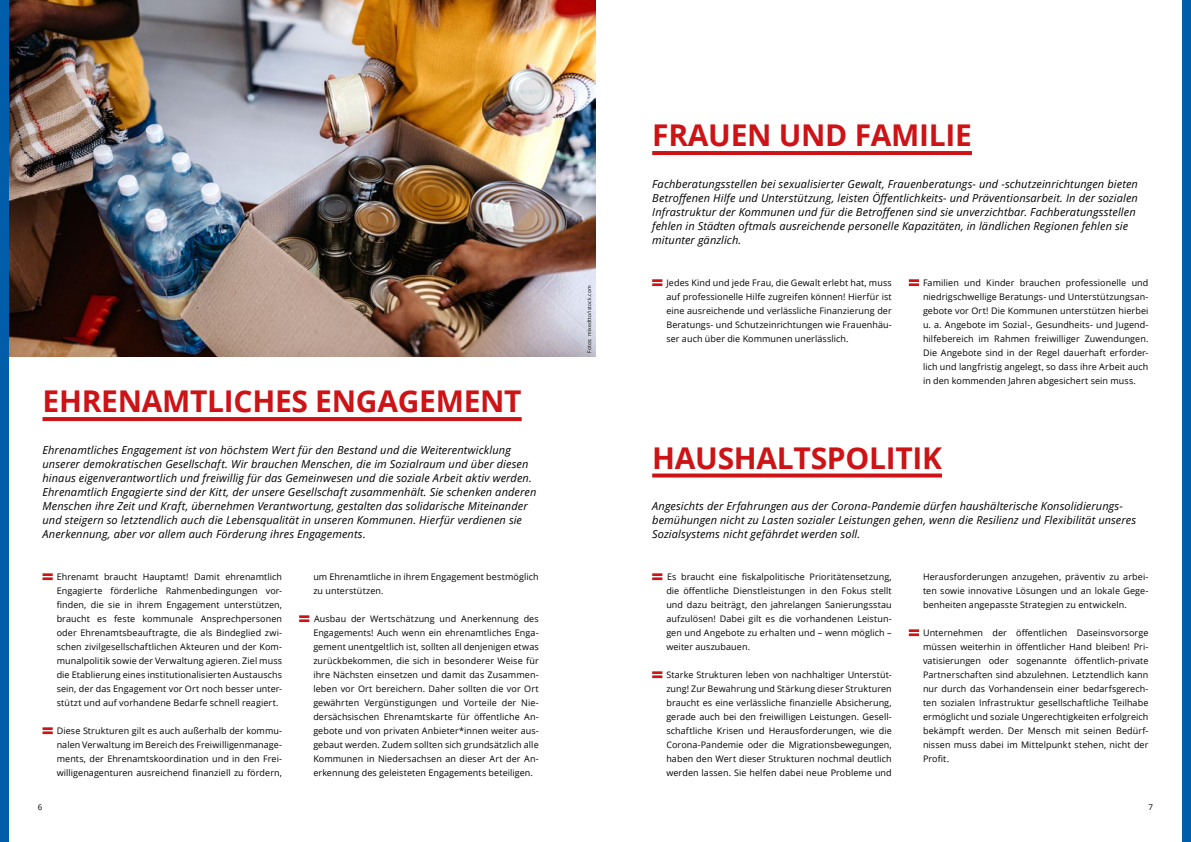
<style>
.page{position:relative;width:1191px;height:842px;background:#fff}
.page>*{position:absolute;margin:0;border:0;box-sizing:border-box;transform-origin:0 0}
.t1{font:700 30px "Open Sans";letter-spacing:-.01em;color:#cd1316}
.t2{font:italic 11px/14px "Open Sans";letter-spacing:.01em;color:#000}
.t3{font:9px/14px "Open Sans";letter-spacing:.01em;color:#000;text-align:justify}
.t4{font:8px "Open Sans";color:#000}
.t5{font:5px "Open Sans";letter-spacing:.025em;color:#000}
</style>
<div class="page">
<div style="left:1182px;top:0;width:9px;height:842px;background:#005da9"></div>
<img style="left:8px;top:0;width:587px;height:356px">
<div style="left:0;top:0;width:8px;height:842px;background:#005da9"></div>
<hr style="left:652px;top:151px;width:320px;height:4px;background:#cd1316">
<svg style="left:43px;top:417px;width:478px;height:4px;fill:#cd1316"></svg>
<svg style="left:43px;top:573px;width:10px;height:7px"></svg>
<svg style="left:43px;top:727px;width:10px;height:7px"></svg>
<svg style="left:299px;top:615px;width:10px;height:7px"></svg>
<svg style="left:652px;top:279px;width:10px;height:7px"></svg>
<svg style="left:909px;top:279px;width:10px;height:7px"></svg>
<svg style="left:652px;top:473px;width:290px;height:4px"></svg>
<svg style="left:652px;top:573px;width:10px;height:7px"></svg>
<svg style="left:652px;top:671px;width:10px;height:7px"></svg>
<svg style="left:909px;top:629px;width:10px;height:7px"></svg>
<h1 class="t1" style="left:652px;top:114px;width:321px">FRAUEN UND FAMILIE</h1>
<h1 class="t1" style="left:43px;top:380px;width:480px">EHRENAMTLICHES ENGAGEMENT</h1>
<p class="t2" style="left:43px;top:443px;width:495px">Ehrenamtliches Engagement ist von höchstem Wert für den Bestand und die Weiterentwicklung unserer demokratischen Gesellschaft. Wir brauchen Menschen, die im Sozialraum und über diesen hinaus eigenverantwortlich und freiwillig für das Gemeinwesen und die soziale Arbeit aktiv werden.<br>Ehrenamtlich Engagierte sind der Kitt, der unsere Gesellschaft zusammenhält. Sie schenken anderen Menschen ihre Zeit und Kraft, übernehmen Verantwortung, gestalten das solidarische Miteinander und steigern so letztendlich auch die Lebensqualität in unseren Kommunen. Hierfür verdienen sie Anerkennung, aber vor allem auch Förderung ihres Engagements.</p>
<p class="t3" style="left:57px;top:570px;width:227px">Ehrenamt braucht Hauptamt! Damit ehrenamtlich Engagierte förderliche Rahmenbedingungen vor&shy;finden, die sie in ihrem Engagement unterstützen, braucht es feste kommunale Ansprechpersonen oder Ehrenamtsbeauftragte, die als Bindeglied zwi&shy;schen zivilgesellschaftlichen Akteuren und der Kom&shy;munalpolitik sowie der Verwaltung agieren. Ziel muss die Etablierung eines institutionalisierten Austauschs sein, der das Engagement vor Ort noch besser unter&shy;stützt und auf vorhandene Bedarfe schnell reagiert.</p>
<p class="t3" style="left:57px;top:724px;width:227px">Diese Strukturen gilt es auch außerhalb der kommu&shy;nalen Verwaltung im Bereich des Freiwilligenmanage&shy;ments, der Ehrenamtskoordination und in den Frei&shy;willigenagenturen ausreichend finanziell zu fördern,</p>
<p class="t3" style="left:313px;top:570px;width:227px">um Ehrenamtliche in ihrem Engagement bestmöglich zu unterstützen.</p>
<p class="t3" style="left:313px;top:612px;width:227px">Ausbau der Wertschätzung und Anerkennung des Engagements! Auch wenn ein ehrenamtliches Enga&shy;gement unentgeltlich ist, sollten all denjenigen etwas zurückbekommen, die sich in besonderer Weise für ihre Nächsten einsetzen und damit das Zusammen&shy;leben vor Ort bereichern. Daher sollten die vor Ort gewährten Vergünstigungen und Vorteile der Nie&shy;dersächsischen Ehrenamtskarte für öffentliche An&shy;gebote und von privaten Anbieter*innen weiter aus&shy;gebaut werden. Zudem sollten sich grundsätzlich alle Kommunen in Niedersachsen an dieser Art der An&shy;erkennung des geleisteten Engagements beteiligen.</p>
<p class="t5" style="left:586px;top:353px;width:69px;rotate:-90deg">Fotos: mixedtto/istock.com</p>
<p class="t2" style="left:652px;top:177px;width:487px">Fachberatungsstellen bei sexualisierter Gewalt, Frauenberatungs- und -schutzeinrichtungen bieten Betroffenen Hilfe und Unterstützung, leisten Öffentlichkeits- und Präventionsarbeit. In der sozialen Infrastruktur der Kommunen und für die Betroffenen sind sie unverzichtbar. Fachberatungsstellen fehlen in Städten oftmals ausreichende personelle Kapazitäten, in ländlichen Regionen fehlen sie mitunter gänzlich.</p>
<p class="t3" style="left:666px;top:276px;width:227px">Jedes Kind und jede Frau, die Gewalt erlebt hat, muss auf professionelle Hilfe zugreifen können! Hierfür ist eine ausreichende und verlässliche Finanzierung der Beratungs- und Schutzeinrichtungen wie Frauenhäu&shy;ser auch über die Kommunen unerlässlich.</p>
<p class="t3" style="left:923px;top:276px;width:227px">Familien und Kinder brauchen professionelle und niedrigschwellige Beratungs- und Unterstützungsan&shy;gebote vor Ort! Die Kommunen unterstützen hierbei u. a. Angebote im Sozial-, Gesundheits- und Jugend&shy;hilfebereich im Rahmen freiwilliger Zuwendungen.<br>Die Angebote sind in der Regel dauerhaft erforder&shy;lich und langfristig angelegt, so dass ihre Arbeit auch in den kommenden Jahren abgesichert sein muss.</p>
<h1 class="t1" style="left:652px;top:436px;width:291px">HAUSHALTSPOLITIK</h1>
<p class="t2" style="left:652px;top:499px;width:485px">Angesichts der Erfahrungen aus der Corona-Pandemie dürfen haushälterische Konsolidierungs&shy;bemühungen nicht zu Lasten sozialer Leistungen gehen, wenn die Resilienz und Flexibilität unseres<br>Sozialsystems nicht gefährdet werden soll.</p>
<p class="t3" style="left:666px;top:570px;width:227px">Es braucht eine fiskalpolitische Prioritätensetzung, die öffentliche Dienstleistungen in den Fokus stellt und dazu beiträgt, den jahrelangen Sanierungsstau aufzulösen! Dabei gilt es die vorhandenen Leistun&shy;gen und Angebote zu erhalten und – wenn möglich – weiter auszubauen.</p>
<p class="t3" style="left:666px;top:668px;width:227px">Starke Strukturen leben von nachhaltiger Unterstüt&shy;zung! Zur Bewahrung und Stärkung dieser Strukturen braucht es eine verlässliche finanzielle Absicherung, gerade auch bei den freiwilligen Leistungen. Gesell&shy;schaftliche Krisen und Herausforderungen, wie die Corona-Pandemie oder die Migrationsbewegungen, haben den Wert dieser Strukturen nochmal deutlich werden lassen. Sie helfen dabei neue Probleme und</p>
<p class="t3" style="left:923px;top:570px;width:227px">Herausforderungen anzugehen, präventiv zu arbei&shy;ten sowie innovative Lösungen und an lokale Gege&shy;benheiten angepasste Strategien zu entwickeln.</p>
<p class="t3" style="left:923px;top:626px;width:227px">Unternehmen der öffentlichen Daseinsvorsorge müssen weiterhin in öffentlicher Hand bleiben! Pri&shy;vatisierungen oder sogenannte öffentlich-private Partnerschaften sind abzulehnen. Letztendlich kann nur durch das Vorhandensein einer bedarfsgerech&shy;ten sozialen Infrastruktur gesellschaftliche Teilhabe ermöglicht und soziale Ungerechtigkeiten erfolgreich bekämpft werden. Der Mensch mit seinen Bedürf&shy;nissen muss dabei im Mittelpunkt stehen, nicht der Profit.</p>
<p class="t4" style="left:38px;top:802px;width:6px">6</p>
<p class="t4" style="left:1148px;top:802px;width:6px">7</p>
</div>
